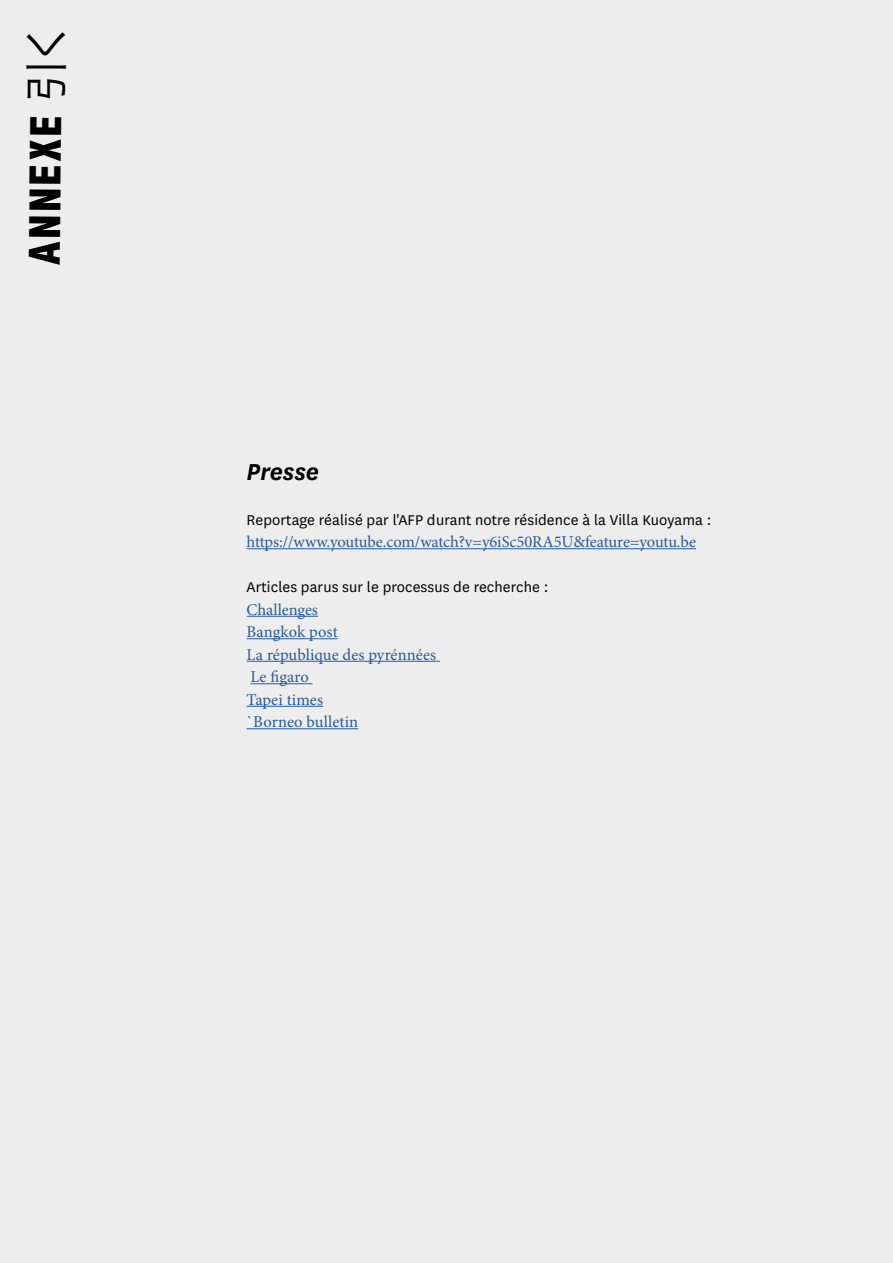
<style>
.page{position:relative;width:893px;height:1263px;background:#ededed}
.page>*{position:absolute;margin:0;border:0;box-sizing:border-box;transform-origin:0 0}
.t1{font:800 condensed 45px "Abadi";color:#000}
.t2{font:45px "Hira Kaku Pro W3";color:#000}
.t3{font:italic 600 27px "National";letter-spacing:-.005em;color:#000}
.t4{font:16.5px/22.5px "Minion Pro";letter-spacing:-.005em;color:#275b9b}
.t5{font:16.5px "National";letter-spacing:.005em;color:#000}
.s1{font-family:"Hira Kaku Pro W3";font-weight:400;font-stretch:normal}
</style>
<div class="page">
<hr style="left:247px;top:548px;width:449px;height:1px;background:#275b9b">
<hr style="left:247px;top:616px;width:71px;height:1px;background:#275b9b">
<hr style="left:247px;top:638px;width:91px;height:1px;background:#275b9b">
<hr style="left:247px;top:661px;width:193px;height:1px;background:#275b9b">
<hr style="left:250px;top:683px;width:63px;height:1px;background:#275b9b">
<hr style="left:247px;top:706px;width:76px;height:1px;background:#275b9b">
<hr style="left:247px;top:728px;width:111px;height:1px;background:#275b9b">
<h1 class="t2" style="left:6px;top:103px;width:85px;rotate:-90deg">引く</h1>
<h1 class="t1" style="left:18px;top:264px;width:151px;rotate:-89deg">ANNEXE</h1>
<h1 class="t1" style="left:15px;top:206px;width:185px;rotate:-90deg">HIKU <span class="s1">引く</span></h1>
<h2 class="t3" style="left:247px;top:453px;width:74px">Presse</h2>
<p class="t5" style="left:247px;top:509px;width:466px">Reportage réalisé par l'AFP durant notre résidence à la Villa Kuoyama :</p>
<p class="t4" style="left:247px;top:531px;width:451px">https://www.youtube.com/watch?v=y6iSc50RA5U&amp;feature=youtu.be</p>
<p class="t5" style="left:247px;top:576px;width:303px">Articles parus sur le processus de recherche :</p>
<p class="t4" style="left:247px;top:598px;width:191px">Challenges<br>Bangkok post<br>La république des pyrénnées<br>Le figaro<br>Tapei times<br>`Borneo bulletin</p>
</div>
